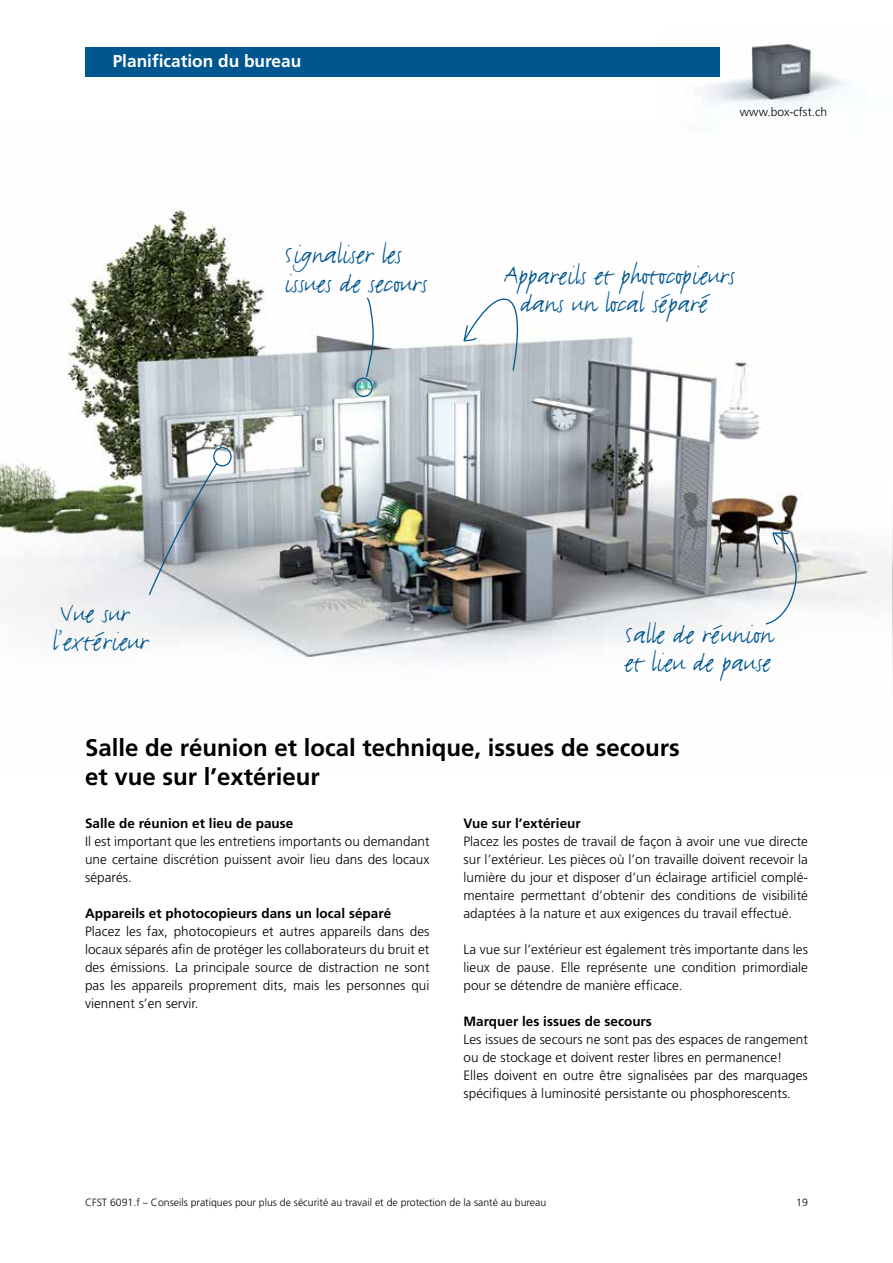
<style>
.page{position:relative;width:893px;height:1263px;background:#fff}
.page>*{position:absolute;margin:0;border:0;box-sizing:border-box;transform-origin:0 0}
.t1{font:29.7px/28.5px "FF Justlefthand";color:#00568f}
.t2{font:700 24px/28.8px "Frutiger";color:#000}
.t3{font:700 17.25px "Frutiger";color:#fff}
.t4{font:300 13.5px/18px "Frutiger";letter-spacing:.005em;color:#000;text-align:justify}
.t5{font:700 13.5px "Frutiger";letter-spacing:.005em;color:#000}
.t6{font:300 12px "Frutiger";letter-spacing:.005em;color:#000}
.t7{font:300 10.5px "Frutiger";color:#000}
</style>
<div class="page">
<img style="left:0;top:208px;width:892px;height:452px">
<div style="left:85px;top:47px;width:634px;height:30px;background:#00568f"></div>
<img style="left:892px;top:529px;width:1px;height:143px">
<img style="left:703px;top:44px;width:146px;height:62px">
<svg style="left:365px;top:297px;width:11px;height:81px"></svg>
<svg style="left:148px;top:463px;width:70px;height:132px;background:#a2aab1"></svg>
<div style="left:354px;top:378px;width:19px;height:19px;border:1px solid #00568f;border-radius:50%"></div>
<div style="left:213px;top:447px;width:19px;height:19px;border:1px solid #00568f;border-radius:50%"></div>
<svg style="left:765px;top:532px;width:38px;height:93px"></svg>
<svg style="left:463px;top:291px;width:63px;height:80px"></svg>
<p class="t3" style="left:113px;top:51px;width:190px">Planification du bureau</p>
<h1 class="t1" style="left:284px;top:241px;width:144px">Signaliser les issues de secours</h1>
<p class="t6" style="left:740px;top:106px;width:89px">www.box-cfst.ch</p>
<h1 class="t1" style="left:504px;top:262px;width:233px;text-align:center">Appareils et photocopieurs dans un local séparé</h1>
<h1 class="t1" style="left:53px;top:600px;width:98px">Vue sur l’extérieur</h1>
<h1 class="t1" style="left:625px;top:621px;width:150px">Salle de réunion et lieu de pause</h1>
<h2 class="t2" style="left:85px;top:733px;width:596px">Salle de réunion et local technique, issues de secours et vue sur l’extérieur</h2>
<p class="t5" style="left:85px;top:815px;width:210px">Salle de réunion et lieu de pause</p>
<p class="t4" style="left:85px;top:832px;width:346px">Il est important que les entretiens importants ou demandant une certaine discrétion puissent avoir lieu dans des locaux séparés.</p>
<p class="t5" style="left:85px;top:905px;width:308px">Appareils et photocopieurs dans un local séparé</p>
<p class="t4" style="left:85px;top:922px;width:346px">Placez les fax, photocopieurs et autres appareils dans des locaux séparés afin de protéger les collaborateurs du bruit et des émissions. La principale source de distraction ne sont pas les appareils proprement dits, mais les personnes qui viennent s’en servir.</p>
<p class="t5" style="left:463px;top:815px;width:119px">Vue sur l’extérieur</p>
<p class="t4" style="left:463px;top:832px;width:346px">Placez les postes de travail de façon à avoir une vue directe sur l’extérieur. Les pièces où l’on travaille doivent recevoir la lumière du jour et disposer d’un éclairage artificiel complé&shy;mentaire permettant d’obtenir des conditions de visibilité adaptées à la nature et aux exigences du travail effectué.</p>
<p class="t4" style="left:463px;top:940px;width:346px">La vue sur l’extérieur est également très importante dans les lieux de pause. Elle représente une condition primordiale pour se détendre de manière efficace.</p>
<p class="t5" style="left:463px;top:1013px;width:190px">Marquer les issues de secours</p>
<p class="t4" style="left:463px;top:1030px;width:346px;text-align:left">Les issues de secours ne sont pas des espaces de rangement ou de stockage et doivent rester libres en permanence!<br>Elles doivent en outre être signalisées par des marquages spécifiques à luminosité persistante ou phosphorescents.</p>
<p class="t7" style="left:85px;top:1196px;width:463px">CFST 6091.f – Conseils pratiques pour plus de sécurité au travail et de protection de la santé au bureau</p>
<p class="t7" style="left:796px;top:1196px;width:13px">19</p>
</div>
